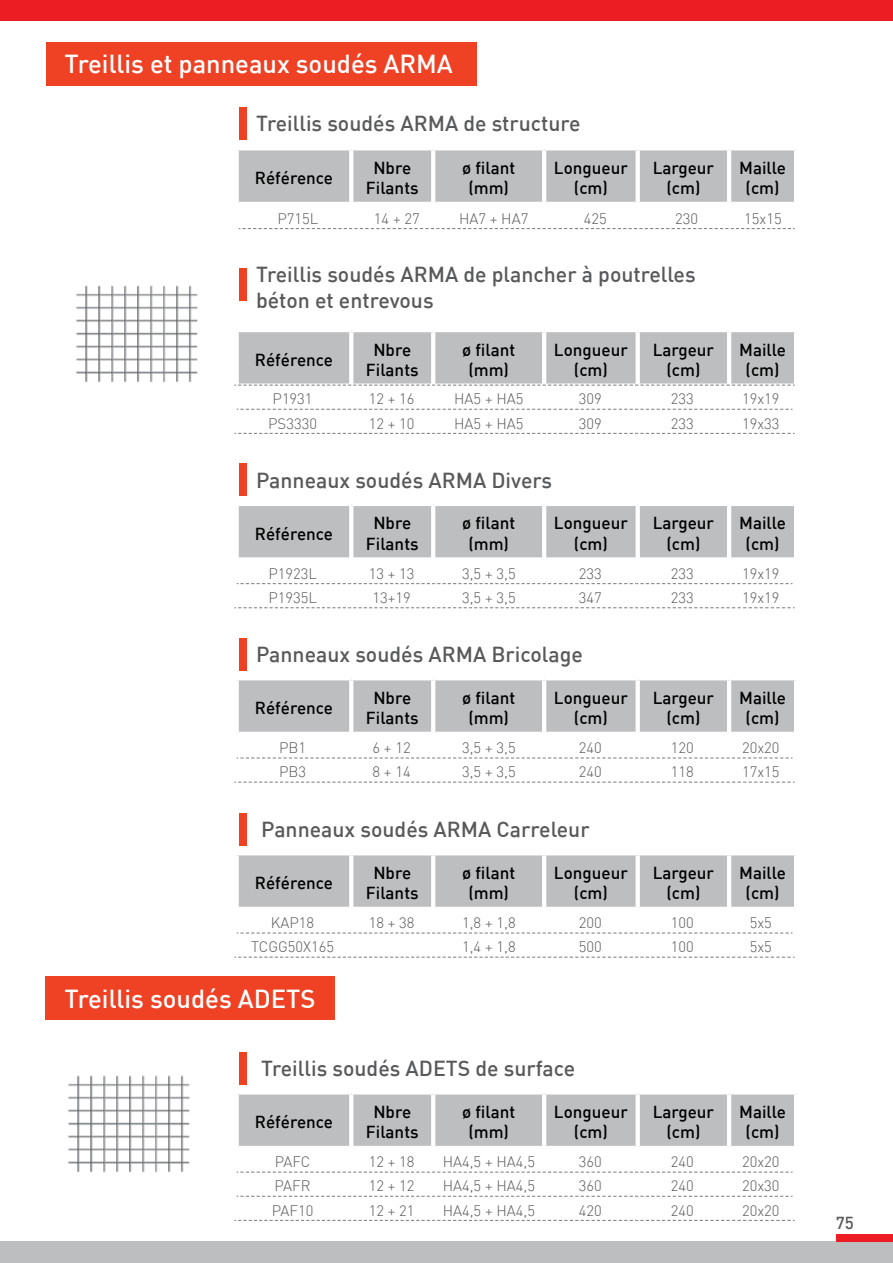
<style>
.page{position:relative;width:893px;height:1263px;background:#fff}
.page>*{position:absolute;margin:0;border:0;box-sizing:border-box;transform-origin:0 0}
.t1{font:500 25.5px "DIN";color:#fff}
.t2{font:500 21.3px/25.5px "DIN";color:#58595b}
.t3{font:500 17.1px/20.4px "DIN";color:#000;text-align:center}
.t4{font:500 17.1px "DIN";color:#58595b}
.t5{font:300 14.85px "DIN";color:#58595b}
</style>
<div class="page">
<div style="left:46px;top:43px;width:430px;height:43px;background:#ef4123"></div>
<div style="left:46px;top:977px;width:289px;height:43px;background:#ef4123"></div>
<img style="left:76px;top:285px;width:122px;height:97px">
<svg style="left:237px;top:149px;width:559px;height:81px"></svg>
<div style="left:239px;top:107px;width:7px;height:32px;background:#ef4123"></div>
<svg style="left:235px;top:854px;width:561px;height:104px"></svg>
<div style="left:239px;top:813px;width:7px;height:32px;background:#ef4123"></div>
<svg style="left:235px;top:678px;width:561px;height:105px"></svg>
<div style="left:239px;top:638px;width:7px;height:32px;background:#ef4123"></div>
<svg style="left:235px;top:1093px;width:561px;height:128px"></svg>
<div style="left:239px;top:1052px;width:7px;height:32px;background:#ef4123"></div>
<img style="left:68px;top:1075px;width:122px;height:97px">
<svg style="left:235px;top:330px;width:561px;height:104px"></svg>
<div style="left:239px;top:269px;width:7px;height:32px;background:#ef4123"></div>
<svg style="left:235px;top:504px;width:560px;height:104px"></svg>
<div style="left:239px;top:464px;width:7px;height:32px;background:#ef4123"></div>
<div style="left:0;top:0;width:893px;height:21px;background:#ed1d24"></div>
<div style="left:0;top:1242px;width:893px;height:21px;background:#bcbec0"></div>
<div style="left:836px;top:1234px;width:57px;height:8px;background:#ed1d24"></div>
<h1 class="t1" style="left:65px;top:47px;width:390px">Treillis et panneaux soudés ARMA</h1>
<p class="t2" style="left:256px;top:110px;width:326px">Treillis soudés ARMA de structure</p>
<p class="t3" style="left:255px;top:167px;width:80px">Référence</p>
<p class="t3" style="left:366px;top:157px;width:54px">Nbre<br>Filants</p>
<p class="t3" style="left:462px;top:157px;width:54px">ø filant (mm)</p>
<p class="t3" style="left:554px;top:157px;width:75px">Longueur (cm)</p>
<p class="t3" style="left:653px;top:157px;width:63px">Largeur (cm)</p>
<p class="t3" style="left:739px;top:157px;width:48px">Maille (cm)</p>
<p class="t5" style="left:277px;top:209px;width:42px">P715L</p>
<p class="t5" style="left:374px;top:209px;width:47px">14 + 27</p>
<p class="t5" style="left:459px;top:209px;width:71px">HA7 + HA7</p>
<p class="t5" style="left:584px;top:209px;width:24px">425</p>
<p class="t5" style="left:675px;top:209px;width:24px">230</p>
<p class="t5" style="left:744px;top:209px;width:39px">15x15</p>
<p class="t2" style="left:256px;top:261px;width:441px">Treillis soudés ARMA de plancher à poutrelles béton et entrevous</p>
<p class="t3" style="left:255px;top:349px;width:80px">Référence</p>
<p class="t3" style="left:366px;top:339px;width:54px">Nbre<br>Filants</p>
<p class="t3" style="left:462px;top:339px;width:54px">ø filant (mm)</p>
<p class="t3" style="left:554px;top:339px;width:75px">Longueur (cm)</p>
<p class="t3" style="left:653px;top:339px;width:63px">Largeur (cm)</p>
<p class="t3" style="left:739px;top:339px;width:48px">Maille (cm)</p>
<p class="t5" style="left:273px;top:390px;width:42px">P1931</p>
<p class="t5" style="left:369px;top:390px;width:47px">12 + 16</p>
<p class="t5" style="left:454px;top:390px;width:71px">HA5 + HA5</p>
<p class="t5" style="left:579px;top:390px;width:24px">309</p>
<p class="t5" style="left:671px;top:390px;width:24px">233</p>
<p class="t5" style="left:742px;top:390px;width:39px">19x19</p>
<p class="t5" style="left:268px;top:414px;width:50px">PS3330</p>
<p class="t5" style="left:369px;top:414px;width:47px">12 + 10</p>
<p class="t5" style="left:454px;top:414px;width:71px">HA5 + HA5</p>
<p class="t5" style="left:579px;top:414px;width:24px">309</p>
<p class="t5" style="left:671px;top:414px;width:24px">233</p>
<p class="t5" style="left:742px;top:414px;width:39px">19x33</p>
<p class="t2" style="left:256px;top:467px;width:298px">Panneaux soudés ARMA Divers</p>
<p class="t3" style="left:255px;top:523px;width:80px">Référence</p>
<p class="t3" style="left:366px;top:512px;width:54px">Nbre<br>Filants</p>
<p class="t3" style="left:462px;top:512px;width:54px">ø filant (mm)</p>
<p class="t3" style="left:554px;top:512px;width:75px">Longueur (cm)</p>
<p class="t3" style="left:653px;top:512px;width:63px">Largeur (cm)</p>
<p class="t3" style="left:739px;top:512px;width:48px">Maille (cm)</p>
<p class="t5" style="left:268px;top:564px;width:50px">P1923L</p>
<p class="t5" style="left:369px;top:564px;width:47px">13 + 13</p>
<p class="t5" style="left:462px;top:564px;width:55px">3,5 + 3,5</p>
<p class="t5" style="left:579px;top:564px;width:24px">233</p>
<p class="t5" style="left:671px;top:564px;width:24px">233</p>
<p class="t5" style="left:742px;top:564px;width:39px">19x19</p>
<p class="t5" style="left:268px;top:588px;width:50px">P1935L</p>
<p class="t5" style="left:372px;top:588px;width:40px">13+19</p>
<p class="t5" style="left:462px;top:588px;width:55px">3,5 + 3,5</p>
<p class="t5" style="left:579px;top:588px;width:24px">347</p>
<p class="t5" style="left:671px;top:588px;width:24px">233</p>
<p class="t5" style="left:742px;top:588px;width:39px">19x19</p>
<p class="t2" style="left:256px;top:641px;width:328px">Panneaux soudés ARMA Bricolage</p>
<p class="t3" style="left:255px;top:697px;width:80px">Référence</p>
<p class="t3" style="left:366px;top:687px;width:54px">Nbre<br>Filants</p>
<p class="t3" style="left:462px;top:687px;width:54px">ø filant (mm)</p>
<p class="t3" style="left:554px;top:687px;width:75px">Longueur (cm)</p>
<p class="t3" style="left:653px;top:687px;width:63px">Largeur (cm)</p>
<p class="t3" style="left:739px;top:687px;width:48px">Maille (cm)</p>
<p class="t5" style="left:279px;top:739px;width:29px">PB1</p>
<p class="t5" style="left:372px;top:739px;width:40px">6 + 12</p>
<p class="t5" style="left:462px;top:739px;width:55px">3,5 + 3,5</p>
<p class="t5" style="left:579px;top:739px;width:24px">240</p>
<p class="t5" style="left:671px;top:739px;width:24px">120</p>
<p class="t5" style="left:742px;top:739px;width:39px">20x20</p>
<p class="t5" style="left:279px;top:763px;width:29px">PB3</p>
<p class="t5" style="left:372px;top:763px;width:40px">8 + 14</p>
<p class="t5" style="left:462px;top:763px;width:55px">3,5 + 3,5</p>
<p class="t5" style="left:579px;top:763px;width:24px">240</p>
<p class="t5" style="left:671px;top:763px;width:24px">118</p>
<p class="t5" style="left:742px;top:763px;width:39px">17x15</p>
<p class="t2" style="left:261px;top:816px;width:330px">Panneaux soudés ARMA Carreleur</p>
<p class="t3" style="left:255px;top:872px;width:80px">Référence</p>
<p class="t3" style="left:366px;top:862px;width:54px">Nbre<br>Filants</p>
<p class="t3" style="left:462px;top:862px;width:54px">ø filant (mm)</p>
<p class="t3" style="left:554px;top:862px;width:75px">Longueur (cm)</p>
<p class="t3" style="left:653px;top:862px;width:63px">Largeur (cm)</p>
<p class="t3" style="left:739px;top:862px;width:48px">Maille (cm)</p>
<p class="t5" style="left:271px;top:914px;width:45px">KAP18</p>
<p class="t5" style="left:369px;top:914px;width:47px">18 + 38</p>
<p class="t5" style="left:462px;top:914px;width:55px">1,8 + 1,8</p>
<p class="t5" style="left:579px;top:914px;width:24px">200</p>
<p class="t5" style="left:671px;top:914px;width:24px">100</p>
<p class="t5" style="left:750px;top:914px;width:24px">5x5</p>
<p class="t5" style="left:251px;top:938px;width:84px">TCGG50X165</p>
<p class="t5" style="left:462px;top:938px;width:55px">1,4 + 1,8</p>
<p class="t5" style="left:579px;top:938px;width:24px">500</p>
<p class="t5" style="left:671px;top:938px;width:24px">100</p>
<p class="t5" style="left:750px;top:938px;width:24px">5x5</p>
<h1 class="t1" style="left:65px;top:983px;width:253px">Treillis soudés ADETS</h1>
<p class="t2" style="left:261px;top:1055px;width:316px">Treillis soudés ADETS de surface</p>
<p class="t3" style="left:255px;top:1111px;width:80px">Référence</p>
<p class="t3" style="left:366px;top:1101px;width:54px">Nbre<br>Filants</p>
<p class="t3" style="left:462px;top:1101px;width:54px">ø filant (mm)</p>
<p class="t3" style="left:554px;top:1101px;width:75px">Longueur (cm)</p>
<p class="t3" style="left:653px;top:1101px;width:63px">Largeur (cm)</p>
<p class="t3" style="left:739px;top:1101px;width:48px">Maille (cm)</p>
<p class="t5" style="left:275px;top:1153px;width:37px">PAFC</p>
<p class="t5" style="left:369px;top:1153px;width:47px">12 + 18</p>
<p class="t5" style="left:443px;top:1153px;width:94px">HA4,5 + HA4,5</p>
<p class="t5" style="left:579px;top:1153px;width:24px">360</p>
<p class="t5" style="left:671px;top:1153px;width:24px">240</p>
<p class="t5" style="left:742px;top:1153px;width:39px">20x20</p>
<p class="t5" style="left:275px;top:1177px;width:37px">PAFR</p>
<p class="t5" style="left:369px;top:1177px;width:47px">12 + 12</p>
<p class="t5" style="left:443px;top:1177px;width:94px">HA4,5 + HA4,5</p>
<p class="t5" style="left:579px;top:1177px;width:24px">360</p>
<p class="t5" style="left:671px;top:1177px;width:24px">240</p>
<p class="t5" style="left:742px;top:1177px;width:39px">20x30</p>
<p class="t5" style="left:272px;top:1201px;width:43px">PAF10</p>
<p class="t5" style="left:369px;top:1201px;width:47px">12 + 21</p>
<p class="t5" style="left:443px;top:1201px;width:94px">HA4,5 + HA4,5</p>
<p class="t5" style="left:579px;top:1201px;width:24px">420</p>
<p class="t5" style="left:671px;top:1201px;width:24px">240</p>
<p class="t5" style="left:742px;top:1201px;width:39px">20x20</p>
<p class="t4" style="left:836px;top:1211px;width:20px">75</p>
</div>
